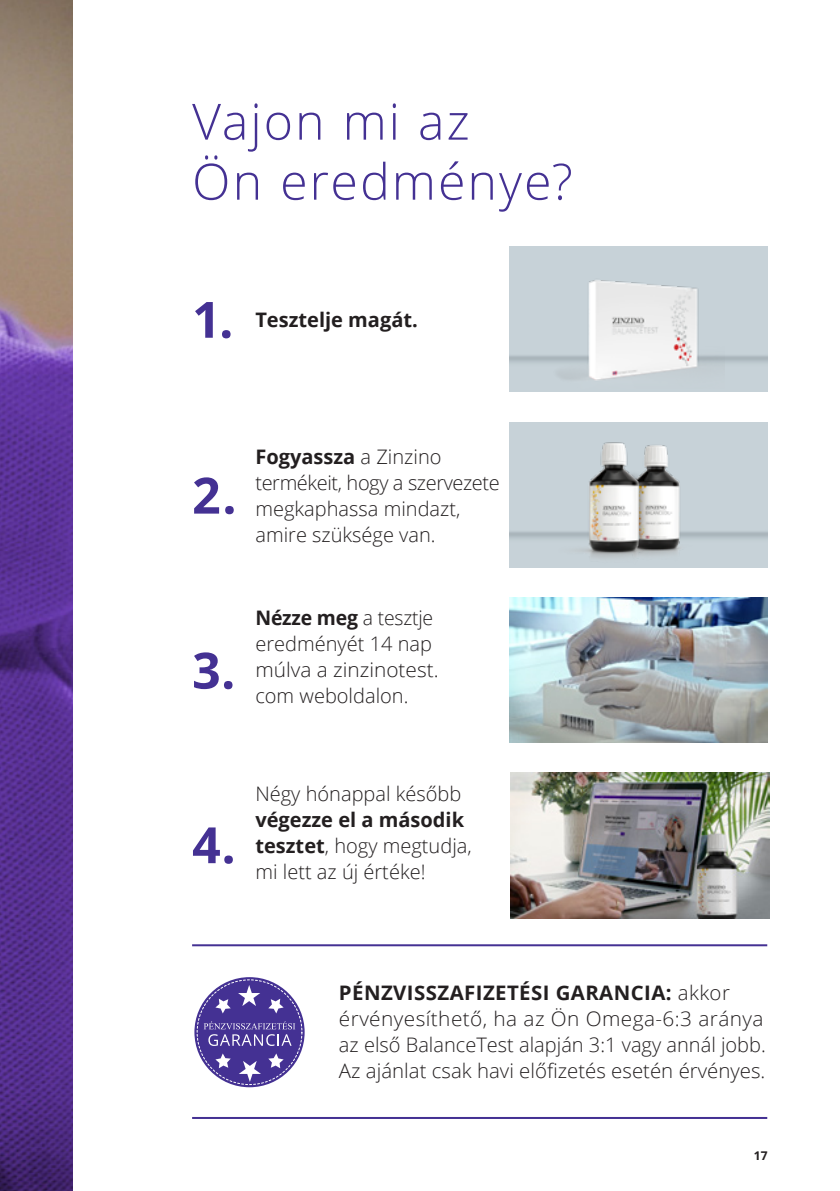
<style>
.page{position:relative;width:840px;height:1191px;background:#fff}
.page>*{position:absolute;margin:0;border:0;box-sizing:border-box;transform-origin:0 0}
.Underrubrik{font:300 50px/60px "Open Sans";letter-spacing:.04em;color:#443193}
.Brödtext_utan_indara{font:700 50px "Open Sans";color:#443193}
.Brödtext{font:300 20px/26px "Open Sans";color:#231f20}
.Brödtext-2{font:700 20px "Open Sans";color:#231f20}
.t1{font:700 12px "Open Sans";color:#231f20}
.s1{font-weight:700}
</style>
<div class="page">
<img style="left:0;top:0;width:72px;height:1191px">
<div style="left:194px;top:977px;width:110px;height:110px;background:#443193;border-radius:50%"></div>
<svg style="left:215px;top:999px;width:15px;height:14px"></svg>
<svg style="left:268px;top:998px;width:15px;height:15px"></svg>
<svg style="left:238px;top:985px;width:22px;height:21px"></svg>
<svg style="left:268px;top:1053px;width:15px;height:15px"></svg>
<svg style="left:215px;top:1053px;width:15px;height:15px"></svg>
<svg style="left:239px;top:1061px;width:22px;height:21px"></svg>
<svg style="left:203px;top:1021px;width:92px;height:25px"></svg>
<hr style="left:192px;top:944px;width:574px;height:2px;background:#443193">
<hr style="left:192px;top:1117px;width:574px;height:2px;background:#443193">
<img style="left:509px;top:597px;width:257px;height:145px">
<img style="left:549px;top:277px;width:175px;height:111px">
<img style="left:510px;top:773px;width:259px;height:145px">
<img style="left:674px;top:436px;width:39px;height:128px">
<img style="left:553px;top:433px;width:121px;height:134px">
<p class="Underrubrik" style="left:192px;top:90px;width:382px">Vajon mi az<br>Ön eredménye?</p>
<p class="Brödtext_utan_indara" style="left:192px;top:284px;width:43px">1.</p>
<p class="Brödtext-2" style="left:255px;top:305px;width:164px">Tesztelje magát.</p>
<p class="Brödtext_utan_indara" style="left:192px;top:460px;width:46px">2.</p>
<p class="Brödtext" style="left:255px;top:443px;width:246px"><span class="s1">Fogyassza</span> a Zinzino termékeit, hogy a szervezete megkaphassa mindazt, amire szüksége van.</p>
<p class="Brödtext_utan_indara" style="left:192px;top:635px;width:45px">3.</p>
<p class="Brödtext" style="left:255px;top:604px;width:185px"><span class="s1">Nézze meg</span> a tesztje eredményét 14 nap múlva a zinzinotest. com weboldalon.</p>
<p class="Brödtext_utan_indara" style="left:192px;top:809px;width:45px">4.</p>
<p class="Brödtext" style="left:255px;top:780px;width:218px">Négy hónappal később <span class="s1">végezze el a második tesztet</span>, hogy megtudja, mi lett az új értéke!</p>
<p class="Brödtext" style="left:339px;top:979px;width:428px"><span class="s1">PÉNZVISSZAFIZETÉSI GARANCIA:</span> akkor érvényesíthető, ha az Ön Omega-6:3 aránya az első BalanceTest alapján 3:1 vagy annál jobb.<br>Az ajánlat csak havi előfizetés esetén érvényes.</p>
<p class="t1" style="left:753px;top:1147px;width:15px">17</p>
</div>
